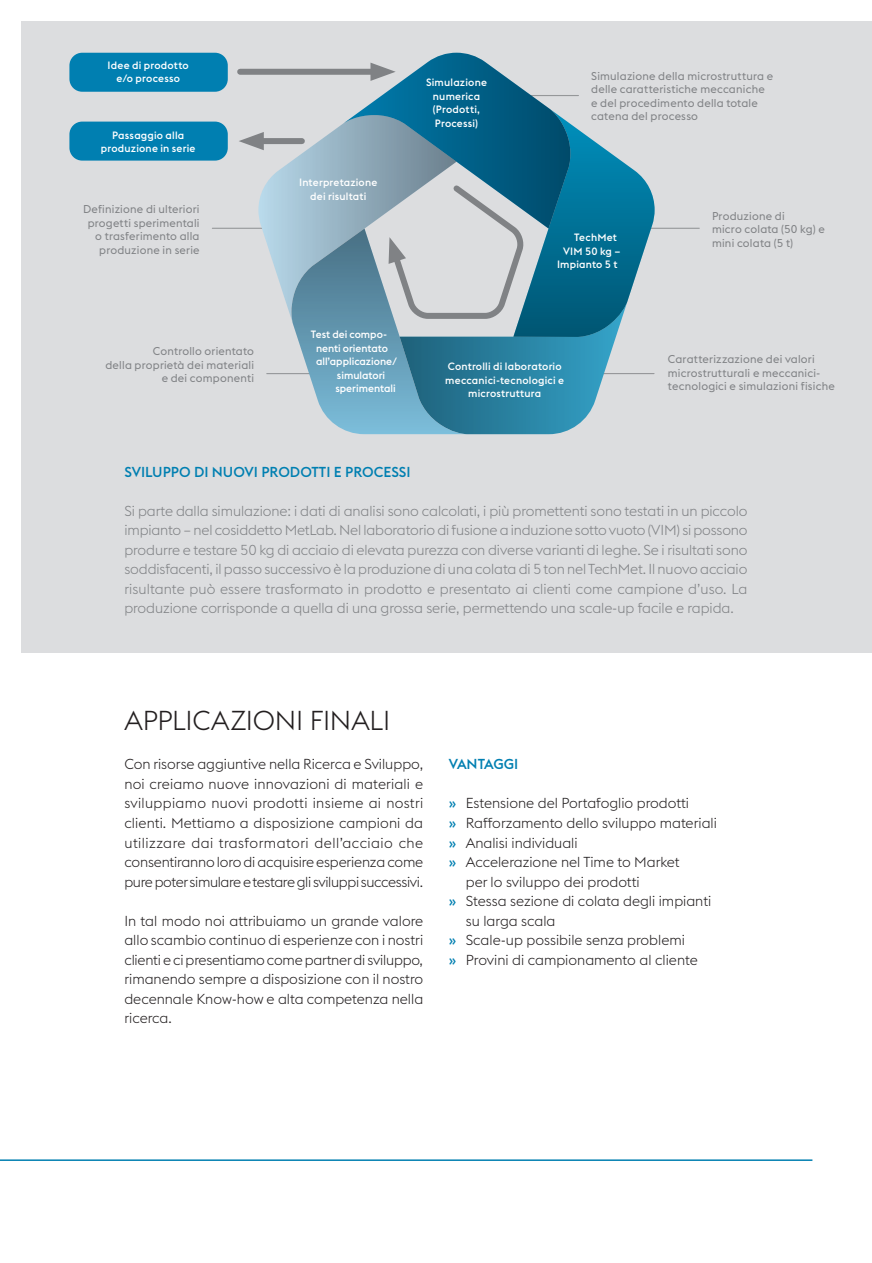
<style>
.page{position:relative;width:872px;height:1263px;background:#fff}
.page>*{position:absolute;margin:0;border:0;box-sizing:border-box;transform-origin:0 0}
.t1{font:300 27px "voestalpine";letter-spacing:-.01em;color:#231f20}
.Fließtext_Blocksatz{font:300 14.25px/19.5px "voestalpine";color:#231f20}
.Fließtext_Blocksatz-2{font:300 14.25px/19.5px "voestalpine";letter-spacing:-.005em;color:#808285;text-align:justify}
.Fließtext_Blocksatz-3{font:500 14.25px "voestalpine";color:#007fb1}
.t2{font:11.25px/13.5px "voestalpine";letter-spacing:.02em;color:#808285}
.t3{font:500 10.5px/13.5px "voestalpine";letter-spacing:.015em;color:#fff;text-align:center}
.t4{font:500 10.5px "voestalpine";letter-spacing:-.005em;color:#fff}
.s1{font-weight:500;color:#007fb1}
</style>
<div class="page">
<div style="left:21px;top:21px;width:851px;height:631px;background:#dcdddf"></div>
<hr style="left:641px;top:228px;width:58px;height:1px;background:#808285">
<hr style="left:212px;top:228px;width:54px;height:1px;background:#808285">
<svg style="left:239px;top:53px;width:415px;height:381px"></svg>
<div style="left:69px;top:53px;width:159px;height:39px;background:#007fb1;border-radius:13px"></div>
<div style="left:69px;top:122px;width:159px;height:39px;background:#007fb1;border-radius:13px"></div>
<hr style="left:0;top:1159px;width:812px;height:2px;background:#007fb1">
<p class="t3" style="left:108px;top:58px;width:83px">Idee di prodotto e/o processo</p>
<p class="t3" style="left:101px;top:128px;width:96px">Passaggio alla produzione in serie</p>
<p class="t2" style="left:83px;top:202px;width:118px;text-align:right">Definizione di ulteriori progetti sperimentali o trasferimento alla produzione in serie</p>
<p class="t2" style="left:105px;top:344px;width:150px;text-align:right">Controllo orientato<br>della proprietà dei materiali e dei componenti</p>
<p class="t3" style="left:299px;top:176px;width:80px">Interpretazione dei risultati</p>
<p class="t3" style="left:311px;top:328px;width:78px">Test dei compo-</p>
<p class="t4" style="left:316px;top:341px;width:74px">nenti orientato</p>
<p class="t3" style="left:316px;top:355px;width:83px">all’applicazione/</p>
<p class="t3" style="left:337px;top:368px;width:50px">simulatori</p>
<p class="t3" style="left:335px;top:382px;width:62px">sperimentali</p>
<p class="t3" style="left:426px;top:76px;width:63px">Simulazione</p>
<p class="t3" style="left:433px;top:89px;width:49px">numerica</p>
<p class="t3" style="left:433px;top:103px;width:49px">(Prodotti,</p>
<p class="t3" style="left:435px;top:116px;width:45px">Processi)</p>
<p class="t2" style="left:591px;top:69px;width:183px">Simulazione della microstruttura e delle caratteristiche meccaniche e del procedimento della totale catena del processo</p>
<p class="t3" style="left:574px;top:231px;width:44px">TechMet</p>
<p class="t3" style="left:563px;top:244px;width:59px">VIM 50 kg –</p>
<p class="t3" style="left:557px;top:258px;width:62px">Impianto 5 t</p>
<p class="t2" style="left:712px;top:209px;width:114px">Produzione di<br>micro colata (50 kg) e mini colata (5 t)</p>
<p class="t3" style="left:445px;top:360px;width:120px">Controlli di laboratorio meccanici-tecnologici e microstruttura</p>
<p class="t2" style="left:668px;top:352px;width:168px">Caratterizzazione dei valori microstrutturali e meccanici&shy;tecnologici e simulazioni fisiche</p>
<p class="Fließtext_Blocksatz-3" style="left:124px;top:463px;width:288px">SVILUPPO DI NUOVI PRODOTTI E PROCESSI</p>
<p class="Fließtext_Blocksatz-2" style="left:124px;top:501px;width:625px">Si parte dalla simulazione: i dati di analisi sono calcolati, i più promettenti sono testati in un piccolo impianto – nel cosiddetto MetLab. Nel laboratorio di fusione a induzione sotto vuoto (VIM) si possono produrre e testare 50 kg di acciaio di elevata purezza con diverse varianti di leghe. Se i risultati sono soddisfacenti, il passo successivo è la produzione di una colata di 5 ton nel TechMet. Il nuovo acciaio risultante può essere trasformato in prodotto e presentato ai clienti come campione d’uso. La produzione corrisponde a quella di una grossa serie, permettendo una scale-up facile e rapida.</p>
<p class="t1" style="left:124px;top:705px;width:267px">APPLICAZIONI FINALI</p>
<p class="Fließtext_Blocksatz" style="left:124px;top:755px;width:300px;text-align:justify">Con risorse aggiuntive nella Ricerca e Sviluppo, noi creiamo nuove innovazioni di materiali e sviluppiamo nuovi prodotti insieme ai nostri clienti. Mettiamo a disposizione campioni da utilizzare dai trasformatori dell’acciaio che consentiranno loro di acquisire esperienza come pure poter simulare e testare gli sviluppi successivi.</p>
<p class="Fließtext_Blocksatz" style="left:124px;top:911px;width:300px;text-align:justify">In tal modo noi attribuiamo un grande valore allo scambio continuo di esperienze con i nostri clienti e ci presentiamo come partner di sviluppo, rimanendo sempre a disposizione con il nostro decennale Know-how e alta competenza nella ricerca.</p>
<p class="Fließtext_Blocksatz-3" style="left:449px;top:756px;width:71px">VANTAGGI</p>
<p class="Fließtext_Blocksatz" style="left:449px;top:794px;width:242px"><span class="s1">»</span> Estensione del Portafoglio prodotti</p>
<p class="Fließtext_Blocksatz" style="left:449px;top:813px;width:270px"><span class="s1">»</span> Rafforzamento dello sviluppo materiali</p>
<p class="Fließtext_Blocksatz" style="left:449px;top:833px;width:130px"><span class="s1">»</span> Analisi individuali</p>
<p class="Fließtext_Blocksatz" style="left:466px;top:852px;width:215px;text-indent:-17px"><span class="s1">»</span> Accelerazione nel Time to Market per lo sviluppo dei prodotti</p>
<p class="Fließtext_Blocksatz" style="left:466px;top:891px;width:247px;text-indent:-17px"><span class="s1">»</span> Stessa sezione di colata degli impianti su larga scala</p>
<p class="Fließtext_Blocksatz" style="left:449px;top:930px;width:238px"><span class="s1">»</span> Scale-up possibile senza problemi</p>
<p class="Fließtext_Blocksatz" style="left:449px;top:950px;width:250px"><span class="s1">»</span> Provini di campionamento al cliente</p>
</div>
